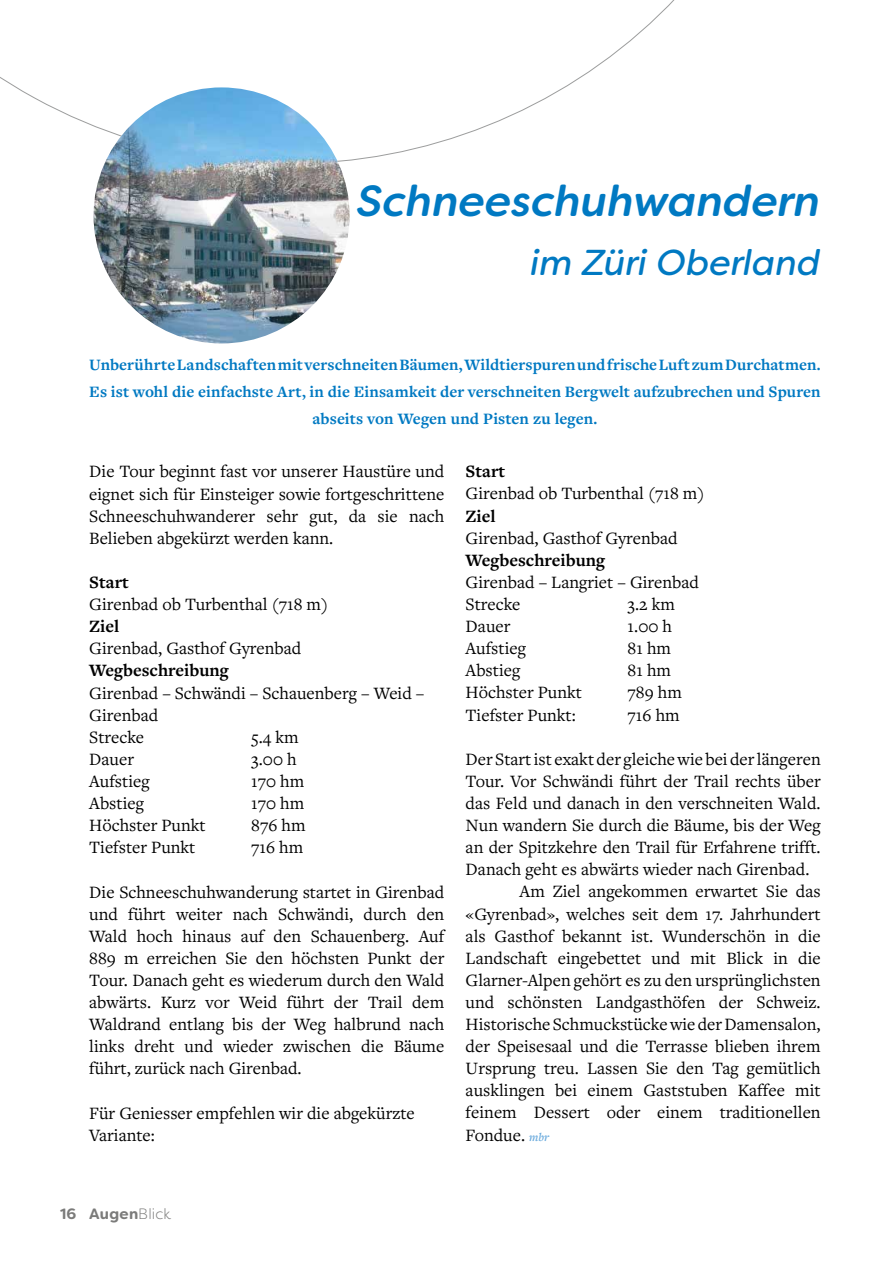
<style>
.page{position:relative;width:893px;height:1263px;background:#fff}
.page>*{position:absolute;margin:0;border:0;box-sizing:border-box;transform-origin:0 0}
.t1{font:italic 500 43.5px "Filson Soft";color:#0079c2}
.t2{font:italic 36px "Filson Soft";color:#0079c2}
.t3{font:18px/22px "Freight Text Pro";color:#000}
.t4{font:700 18px "Freight Text Pro";color:#000}
.t5{font:700 16.5px/27px "Freight Text Pro";color:#0079c2;text-align:center}
.t6{font:700 15px "Filson Soft";letter-spacing:.02em;color:#7b7b7a}
.s1{font-weight:600;font-style:italic;font-size:12px;color:#6aaadd}
.s2{font-weight:300}
</style>
<div class="page">
<svg style="left:0;top:0;width:675px;height:240px"></svg>
<img style="left:94px;top:87px;width:256px;height:256px;border-radius:128px">
<h1 class="t1" style="left:357px;top:173px;width:465px">Schneeschuhwandern</h1>
<h2 class="t2" style="left:531px;top:239px;width:292px">im Züri Oberland</h2>
<p class="t5" style="left:89px;top:351px;width:733px">Unberührte Landschaften mit verschneiten Bäumen, Wildtierspuren und frische Luft zum Durchatmen.<br>Es ist wohl die einfachste Art, in die Einsamkeit der verschneiten Bergwelt aufzubrechen und Spuren abseits von Wegen und Pisten zu legen.</p>
<p class="t3" style="left:89px;top:460px;width:357px;text-align:justify">Die Tour beginnt fast vor unserer Haustüre und eignet sich für Einsteiger sowie fortgeschrittene Schneeschuhwanderer sehr gut, da sie nach Belieben abgekürzt werden kann.</p>
<p class="t4" style="left:89px;top:570px;width:41px">Start</p>
<p class="t3" style="left:89px;top:593px;width:240px">Girenbad ob Turbenthal (718 m)</p>
<p class="t4" style="left:89px;top:614px;width:32px">Ziel</p>
<p class="t3" style="left:89px;top:637px;width:213px">Girenbad, Gasthof Gyrenbad</p>
<p class="t4" style="left:89px;top:659px;width:141px">Wegbeschreibung</p>
<p class="t3" style="left:89px;top:681px;width:337px">Girenbad – Schwändi – Schauenberg – Weid –<br>Girenbad<br>Strecke</p>
<p class="t4" style="left:466px;top:460px;width:41px">Start</p>
<p class="t3" style="left:466px;top:482px;width:240px">Girenbad ob Turbenthal (718 m)</p>
<p class="t4" style="left:466px;top:504px;width:32px">Ziel</p>
<p class="t3" style="left:466px;top:526px;width:213px">Girenbad, Gasthof Gyrenbad</p>
<p class="t4" style="left:466px;top:548px;width:141px">Wegbeschreibung</p>
<p class="t3" style="left:466px;top:570px;width:235px">Girenbad – Langriet – Girenbad<br>Strecke</p>
<p class="t3" style="left:628px;top:592px;width:49px">3.2 km</p>
<p class="t3" style="left:466px;top:615px;width:46px">Dauer</p>
<p class="t3" style="left:628px;top:615px;width:46px">1.00 h</p>
<p class="t3" style="left:466px;top:637px;width:62px">Aufstieg</p>
<p class="t3" style="left:628px;top:637px;width:45px">81 hm</p>
<p class="t3" style="left:466px;top:659px;width:56px">Abstieg</p>
<p class="t3" style="left:628px;top:659px;width:45px">81 hm</p>
<p class="t3" style="left:466px;top:681px;width:118px">Höchster Punkt</p>
<p class="t3" style="left:628px;top:681px;width:56px">789 hm</p>
<p class="t3" style="left:466px;top:703px;width:112px">Tiefster Punkt:</p>
<p class="t3" style="left:628px;top:703px;width:54px">716 hm</p>
<p class="t3" style="left:466px;top:747px;width:357px">Der Start ist exakt der gleiche wie bei der längeren</p>
<p class="t3" style="left:466px;top:769px;width:356px">Tour. Vor Schwändi führt der Trail rechts über</p>
<p class="t3" style="left:466px;top:791px;width:357px">das Feld und danach in den verschneiten Wald.</p>
<p class="t3" style="left:466px;top:814px;width:357px">Nun wandern Sie durch die Bäume, bis der Weg</p>
<p class="t3" style="left:466px;top:836px;width:357px">an der Spitzkehre den Trail für Erfahrene trifft.</p>
<p class="t3" style="left:466px;top:858px;width:345px">Danach geht es abwärts wieder nach Girenbad.</p>
<p class="t3" style="left:520px;top:880px;width:303px">Am Ziel angekommen erwartet Sie das</p>
<p class="t3" style="left:466px;top:902px;width:357px">«Gyrenbad», welches seit dem 17. Jahrhundert</p>
<p class="t3" style="left:466px;top:924px;width:357px">als Gasthof bekannt ist. Wunderschön in die</p>
<p class="t3" style="left:466px;top:946px;width:357px">Landschaft eingebettet und mit Blick in die</p>
<p class="t3" style="left:466px;top:968px;width:357px">Glarner-Alpen gehört es zu den ursprünglichsten</p>
<p class="t3" style="left:466px;top:990px;width:357px">und schönsten Landgasthöfen der Schweiz.</p>
<p class="t3" style="left:466px;top:1012px;width:357px">Historische Schmuckstücke wie der Damensalon,</p>
<p class="t3" style="left:466px;top:1035px;width:357px">der Speisesaal und die Terrasse blieben ihrem</p>
<p class="t3" style="left:466px;top:1057px;width:357px">Ursprung treu. Lassen Sie den Tag gemütlich</p>
<p class="t3" style="left:466px;top:1079px;width:357px">ausklingen bei einem Gaststuben Kaffee mit</p>
<p class="t3" style="left:466px;top:1101px;width:357px">feinem Dessert oder einem traditionellen</p>
<p class="t3" style="left:466px;top:1123px;width:85px">Fondue. <span class="s1">mbr</span></p>
<p class="t3" style="left:251px;top:725px;width:49px">5.4 km</p>
<p class="t3" style="left:89px;top:747px;width:46px">Dauer</p>
<p class="t3" style="left:251px;top:747px;width:47px">3.00 h</p>
<p class="t3" style="left:89px;top:769px;width:62px">Aufstieg</p>
<p class="t3" style="left:251px;top:769px;width:54px">170 hm</p>
<p class="t3" style="left:89px;top:792px;width:56px">Abstieg</p>
<p class="t3" style="left:251px;top:792px;width:54px">170 hm</p>
<p class="t3" style="left:89px;top:814px;width:118px">Höchster Punkt</p>
<p class="t3" style="left:251px;top:814px;width:56px">876 hm</p>
<p class="t3" style="left:89px;top:836px;width:108px">Tiefster Punkt</p>
<p class="t3" style="left:251px;top:836px;width:54px">716 hm</p>
<p class="t3" style="left:89px;top:880px;width:357px;text-align:justify">Die Schneeschuhwanderung startet in Girenbad und führt weiter nach Schwändi, durch den Wald hoch hinaus auf den Schauenberg. Auf 889 m erreichen Sie den höchsten Punkt der Tour. Danach geht es wiederum durch den Wald abwärts. Kurz vor Weid führt der Trail dem Waldrand entlang bis der Weg halbrund nach links dreht und wieder zwischen die Bäume führt, zurück nach Girenbad.</p>
<p class="t3" style="left:89px;top:1101px;width:327px">Für Geniesser empfehlen wir die abgekürzte<br>Variante:</p>
<p class="t6" style="left:60px;top:1204px;width:113px">16 Augen<span class="s2">Blick</span></p>
</div>
